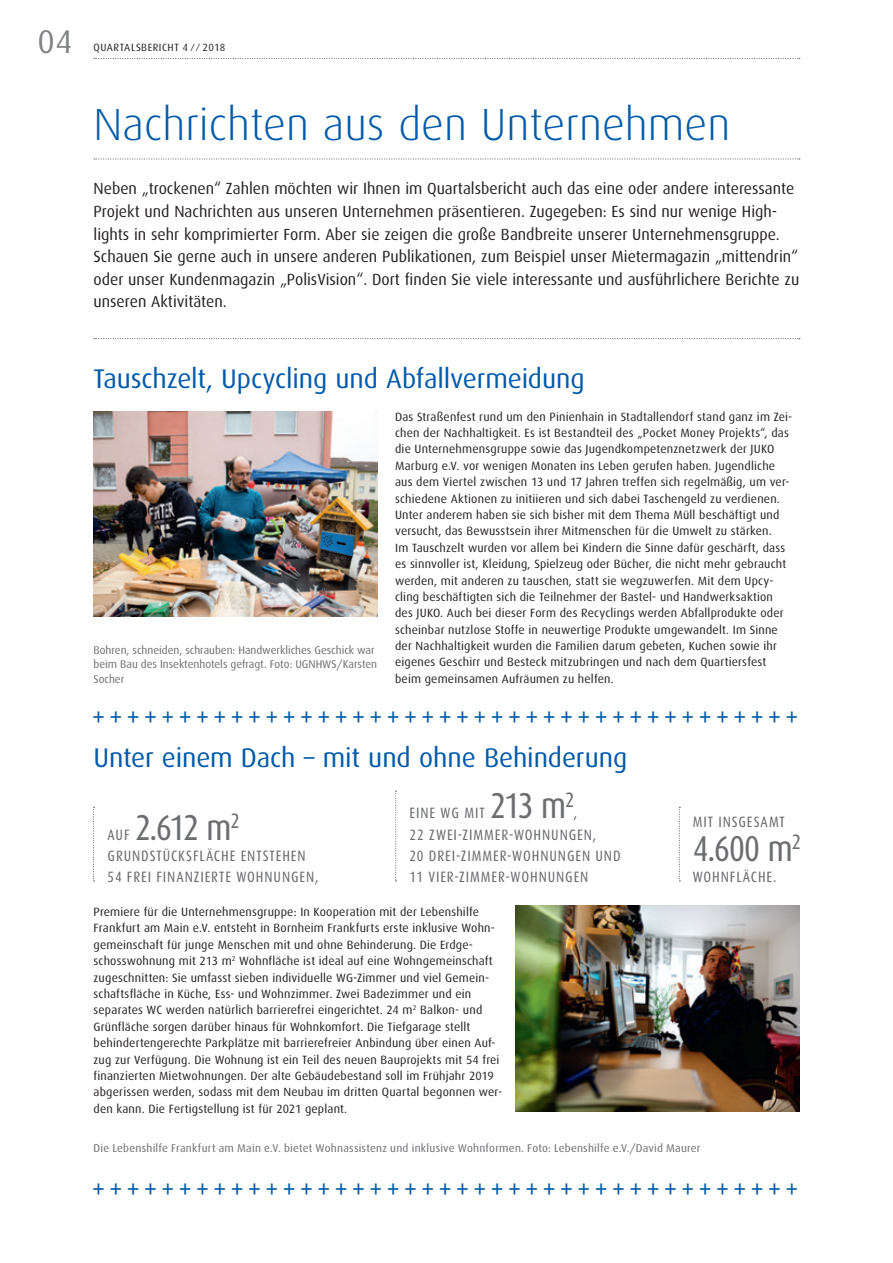
<style>
.page{position:relative;width:893px;height:1263px;background:#fff}
.page>*{position:absolute;margin:0;border:0;box-sizing:border-box;transform-origin:0 0}
.Headline{font:300 45px "Dax";color:#015aaa}
.PV_Information{font:36px "Dax Condensed";letter-spacing:-.055em;color:#6c6d70}
.Body{font:32.85px "Dax";color:#808285}
.Body-2{font:27px "Dax";letter-spacing:-.005em;color:#015aaa}
.Body-3{font:16.2px/22.6px "Dax";color:#231f20}
.PV_Information-2{font:15px "Dax Condensed";letter-spacing:.06em;color:#6c6d70}
.Body-4{font:12px/16.4px "Dax";letter-spacing:.015em;color:#231f20}
.Bildunterschrift{font:11.25px/14.2px "Dax";color:#6c6d70}
.Bildunterschrift-2{font:11.25px "Dax";letter-spacing:.02em;color:#6c6d70}
.Body-5{font:10.5px "Dax";letter-spacing:.045em;color:#231f20}
</style>
<div class="page">
<svg style="left:94px;top:158px;width:706px;height:2px"></svg>
<svg style="left:94px;top:58px;width:706px;height:1px"></svg>
<svg style="left:94px;top:338px;width:706px;height:1px"></svg>
<img style="left:94px;top:411px;width:283px;height:206px">
<img style="left:516px;top:906px;width:283px;height:205px">
<svg style="left:93px;top:807px;width:2px;height:74px"></svg>
<svg style="left:395px;top:790px;width:2px;height:91px"></svg>
<svg style="left:679px;top:807px;width:1px;height:74px"></svg>
<p class="Body" style="left:37px;top:24px;width:37px">04</p>
<p class="Body-5" style="left:94px;top:41px;width:133px">QUARTALSBERICHT 4 ⁄ ⁄ 2018</p>
<p class="Headline" style="left:94px;top:100px;width:638px">Nachrichten aus den Unternehmen</p>
<p class="Body-3" style="left:94px;top:177px;width:707px">Neben „trockenen“ Zahlen möchten wir Ihnen im Quartalsbericht auch das eine oder andere interessante Projekt und Nachrichten aus unseren Unternehmen präsentieren. Zugegeben: Es sind nur wenige High&shy;lights in sehr komprimierter Form. Aber sie zeigen die große Bandbreite unserer Unternehmensgruppe.<br>Schauen Sie gerne auch in unsere anderen Publikationen, zum Beispiel unser Mietermagazin „mittendrin“ oder unser Kundenmagazin „PolisVision“. Dort finden Sie viele interessante und ausführlichere Berichte zu unseren Aktivitäten.</p>
<p class="Body-2" style="left:94px;top:363px;width:493px">Tauschzelt, Upcycling und Abfallvermeidung</p>
<p class="Bildunterschrift" style="left:94px;top:643px;width:285px">Bohren, schneiden, schrauben: Handwerkliches Geschick war beim Bau des Insektenhotels gefragt. Foto: UGNHWS/Karsten<br>Socher</p>
<p class="Body-4" style="left:395px;top:408px;width:399px">Das Straßenfest rund um den Pinienhain in Stadtallendorf stand ganz im Zei&shy;chen der Nachhaltigkeit. Es ist Bestandteil des „Pocket Money Projekts“, das die Unternehmensgruppe sowie das Jugendkompetenznetzwerk der JUKO Marburg e.V. vor wenigen Monaten ins Leben gerufen haben. Jugendliche aus dem Viertel zwischen 13 und 17 Jahren treffen sich regelmäßig, um ver&shy;schiedene Aktionen zu initiieren und sich dabei Taschengeld zu verdienen.<br>Unter anderem haben sie sich bisher mit dem Thema Müll beschäftigt und versucht, das Bewusstsein ihrer Mitmenschen für die Umwelt zu stärken.<br>Im Tauschzelt wurden vor allem bei Kindern die Sinne dafür geschärft, dass es sinnvoller ist, Kleidung, Spielzeug oder Bücher, die nicht mehr gebraucht werden, mit anderen zu tauschen, statt sie wegzuwerfen. Mit dem Upcy&shy;cling beschäftigten sich die Teilnehmer der Bastel- und Handwerksaktion des JUKO. Auch bei dieser Form des Recyclings werden Abfallprodukte oder scheinbar nutzlose Stoffe in neuwertige Produkte umgewandelt. Im Sinne der Nachhaltigkeit wurden die Familien darum gebeten, Kuchen sowie ihr eigenes Geschirr und Besteck mitzubringen und nach dem Quartiersfest beim gemeinsamen Aufräumen zu helfen.</p>
<p class="Body-2" style="left:91px;top:701px;width:709px">+++++++++++++++++++++++++++++++++++++++++</p>
<p class="Body-2" style="left:94px;top:743px;width:535px">Unter einem Dach – mit und ohne Behinderung</p>
<p class="PV_Information" style="left:135px;top:807px;width:106px">2.612 m<sup>2</sup></p>
<p class="PV_Information-2" style="left:108px;top:847px;width:200px">GRUNDSTÜCKSFLÄCHE ENTSTEHEN</p>
<p class="PV_Information-2" style="left:108px;top:868px;width:212px">54 FREI FINANZIERTE WOHNUNGEN,</p>
<p class="PV_Information-2" style="left:108px;top:826px;width:24px">AUF</p>
<p class="PV_Information" style="left:490px;top:786px;width:86px">213 m<sup>2</sup></p>
<p class="PV_Information-2" style="left:410px;top:805px;width:77px">EINE WG MIT</p>
<p class="PV_Information-2" style="left:574px;top:805px;width:5px">,</p>
<p class="PV_Information-2" style="left:410px;top:826px;width:188px">22 ZWEI-ZIMMER-WOHNUNGEN,</p>
<p class="PV_Information-2" style="left:410px;top:847px;width:213px">20 DREI-ZIMMER-WOHNUNGEN UND</p>
<p class="PV_Information-2" style="left:410px;top:868px;width:180px">11 VIER-ZIMMER-WOHNUNGEN</p>
<p class="Body-4" style="left:94px;top:904px;width:410px">Premiere für die Unternehmensgruppe: In Kooperation mit der Lebenshilfe Frankfurt am Main e.V. entsteht in Bornheim Frankfurts erste inklusive Wohn&shy;gemeinschaft für junge Menschen mit und ohne Behinderung. Die Erdge&shy;schosswohnung mit 213 m<sup>2</sup> Wohnfläche ist ideal auf eine Wohngemeinschaft zugeschnitten: Sie umfasst sieben individuelle WG-Zimmer und viel Gemein&shy;schaftsfläche in Küche, Ess- und Wohnzimmer. Zwei Badezimmer und ein separates WC werden natürlich barrierefrei eingerichtet. 24 m<sup>2</sup> Balkon- und Grünfläche sorgen darüber hinaus für Wohnkomfort. Die Tiefgarage stellt behindertengerechte Parkplätze mit barrierefreier Anbindung über einen Auf&shy;zug zur Verfügung. Die Wohnung ist ein Teil des neuen Bauprojekts mit 54 frei finanzierten Mietwohnungen. Der alte Gebäudebestand soll im Frühjahr 2019 abgerissen werden, sodass mit dem Neubau im dritten Quartal begonnen wer&shy;den kann. Die Fertigstellung ist für 2021 geplant.</p>
<p class="PV_Information-2" style="left:693px;top:813px;width:94px">MIT INSGESAMT</p>
<p class="PV_Information" style="left:693px;top:828px;width:110px">4.600 m<sup>2</sup></p>
<p class="PV_Information-2" style="left:693px;top:868px;width:85px">WOHNFLÄCHE.</p>
<p class="Bildunterschrift-2" style="left:94px;top:1142px;width:608px">Die Lebenshilfe Frankfurt am Main e.V. bietet Wohnassistenz und inklusive Wohnformen. Foto: Lebenshilfe e.V./David Maurer</p>
<p class="Body-2" style="left:91px;top:1174px;width:709px">+++++++++++++++++++++++++++++++++++++++++</p>
</div>
